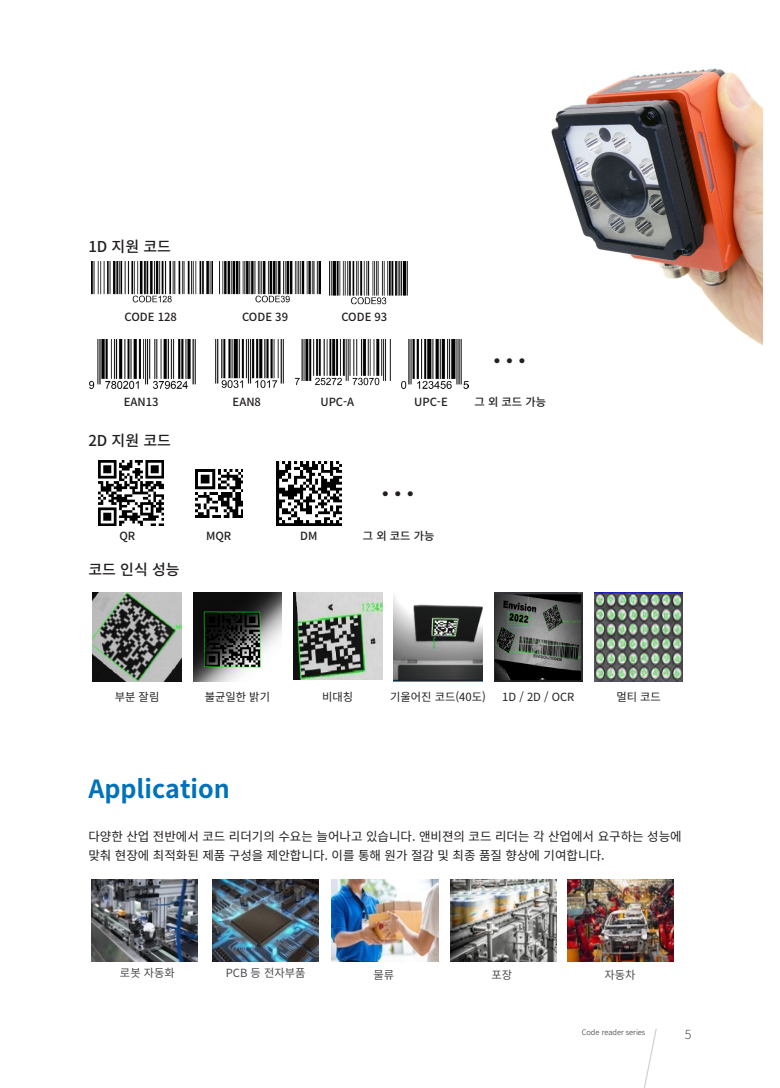
<style>
.page{position:relative;width:780px;height:1088px;background:#fff}
.page>*{position:absolute;margin:0;border:0;box-sizing:border-box;transform-origin:0 0}
.t1{font:37.5px "Noto Sans CJ Kkr";color:#231f20}
.t2{font:700 25px "Noto Sans CJ Kkr";color:#0072bc}
.내용{font:500 15px "Noto Sans CJ Kkr";color:#231f20}
.t3{font:12.5px "Noto Sans CJ Kkr";color:#231f20}
.t4{font:300 12.5px "Noto Sans CJ Kkr";color:#4b4c4d}
.내용-2{font:500 11.25px "Noto Sans CJ Kkr";color:#231f20}
.t5{font:11.25px "Noto Sans CJ Kkr";color:#231f20}
.t6{font:11.25px "Noto Sans CJ Kkr";color:#4b4c4d}
.t7{font:300 7.5px "Noto Sans CJ Kkr";color:#231f20}
</style>
<div class="page">
<svg style="left:644px;top:1028px;width:13px;height:60px"></svg>
<img style="left:332px;top:879px;width:106px;height:82px">
<img style="left:212px;top:879px;width:107px;height:82px">
<img style="left:92px;top:879px;width:106px;height:82px">
<img style="left:450px;top:879px;width:106px;height:82px">
<img style="left:567px;top:879px;width:106px;height:82px">
<img style="left:212px;top:68px;width:550px;height:419px">
<img style="left:93px;top:593px;width:88px;height:88px">
<img style="left:293px;top:593px;width:89px;height:87px">
<img style="left:393px;top:595px;width:89px;height:86px">
<img style="left:494px;top:593px;width:88px;height:88px">
<img style="left:594px;top:593px;width:89px;height:88px">
<img style="left:193px;top:593px;width:89px;height:88px">
<img style="left:399px;top:339px;width:69px;height:52px">
<img style="left:293px;top:339px;width:97px;height:48px">
<img style="left:329px;top:261px;width:79px;height:44px">
<img style="left:89px;top:339px;width:107px;height:50px">
<img style="left:91px;top:261px;width:121px;height:42px">
<img style="left:99px;top:461px;width:64px;height:65px">
<img style="left:219px;top:261px;width:101px;height:42px">
<img style="left:212px;top:339px;width:78px;height:50px">
<img style="left:195px;top:469px;width:48px;height:48px">
<img style="left:277px;top:461px;width:64px;height:64px">
<p class="내용" style="left:88px;top:238px;width:84px">1D 지원 코드</p>
<p class="내용-2" style="left:125px;top:310px;width:54px">CODE 128</p>
<p class="내용-2" style="left:242px;top:310px;width:47px">CODE 39</p>
<p class="내용-2" style="left:124px;top:395px;width:36px">EAN13</p>
<p class="내용" style="left:88px;top:432px;width:84px">2D 지원 코드</p>
<p class="내용-2" style="left:233px;top:395px;width:30px">EAN8</p>
<p class="내용-2" style="left:341px;top:310px;width:47px">CODE 93</p>
<p class="내용-2" style="left:320px;top:395px;width:35px">UPC-A</p>
<p class="내용-2" style="left:414px;top:395px;width:35px">UPC-E</p>
<p class="t1" style="left:379px;top:473px;width:39px">…</p>
<p class="내용-2" style="left:119px;top:530px;width:17px">QR</p>
<p class="내용" style="left:88px;top:561px;width:93px">코드 인식 성능</p>
<p class="내용-2" style="left:206px;top:530px;width:27px">MQR</p>
<p class="내용-2" style="left:300px;top:530px;width:19px">DM</p>
<p class="내용-2" style="left:363px;top:530px;width:73px">그 외 코드 가능</p>
<p class="t1" style="left:491px;top:340px;width:39px">…</p>
<p class="내용-2" style="left:474px;top:395px;width:73px">그 외 코드 가능</p>
<p class="t5" style="left:115px;top:691px;width:46px">부분 잘림</p>
<p class="t5" style="left:205px;top:691px;width:67px">불균일한 밝기</p>
<p class="t5" style="left:322px;top:691px;width:33px">비대칭</p>
<p class="t5" style="left:390px;top:691px;width:97px">기울어진 코드(40도)</p>
<p class="t5" style="left:502px;top:691px;width:74px">1D / 2D / OCR</p>
<p class="t5" style="left:616px;top:691px;width:46px">멀티 코드</p>
<p class="t2" style="left:88px;top:775px;width:143px">Application</p>
<p class="t3" style="left:88px;top:829px;width:594px">다양한 산업 전반에서 코드 리더기의 수요는 늘어나고 있습니다. 앤비젼의 코드 리더는 각 산업에서 요구하는 성능에</p>
<p class="t3" style="left:88px;top:848px;width:517px">맞춰 현장에 최적화된 제품 구성을 제안합니다. 이를 통해 원가 절감 및 최종 품질 향상에 기여합니다.</p>
<p class="t6" style="left:120px;top:966px;width:56px">로봇 자동화</p>
<p class="t6" style="left:226px;top:966px;width:81px">PCB 등 전자부품</p>
<p class="t6" style="left:373px;top:968px;width:22px">물류</p>
<p class="t6" style="left:491px;top:968px;width:22px">포장</p>
<p class="t6" style="left:604px;top:969px;width:33px">자동차</p>
<p class="t7" style="left:581px;top:1028px;width:65px">Code reader series</p>
<p class="t4" style="left:684px;top:1027px;width:8px">5</p>
</div>
